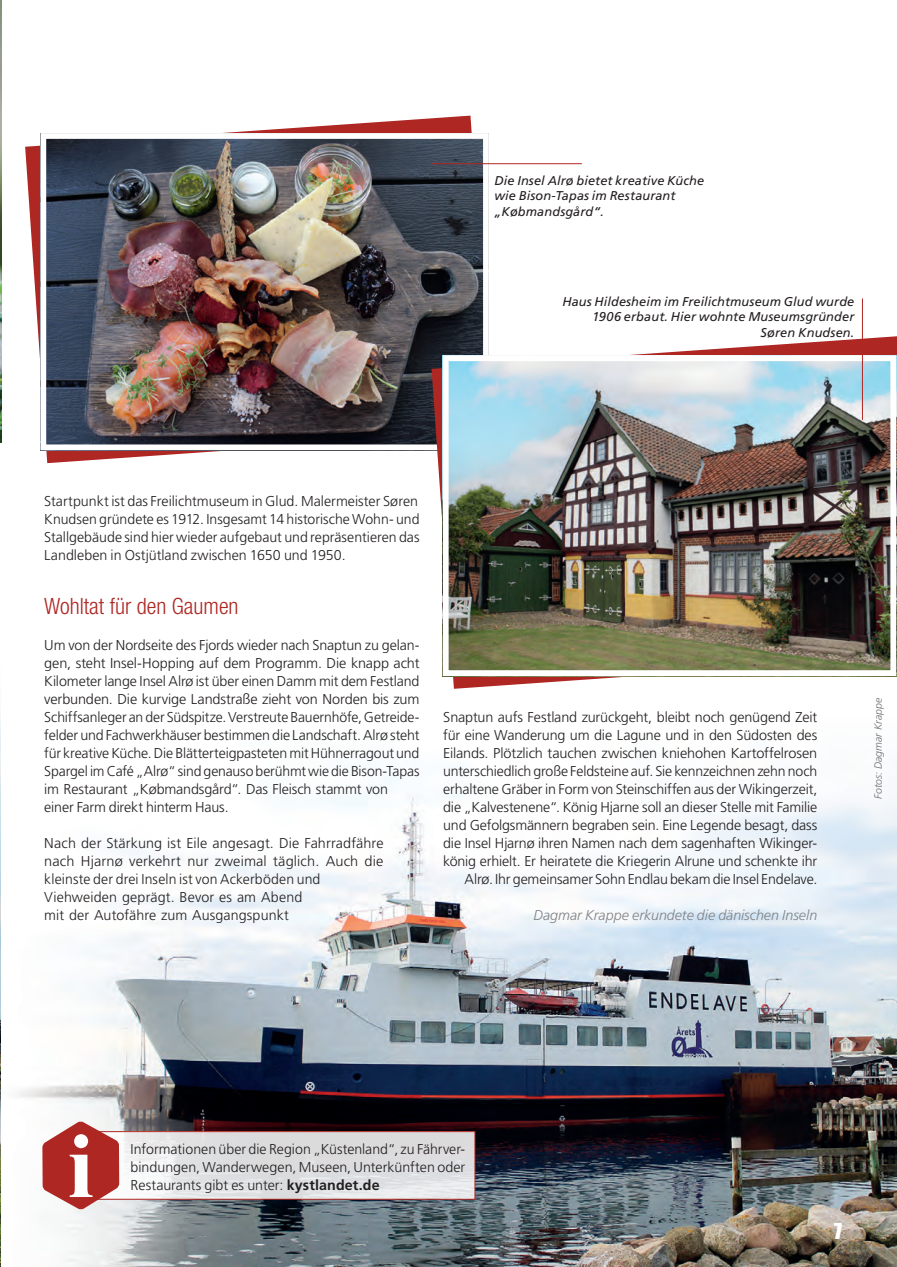
<style>
.page{position:relative;width:897px;height:1267px;background:#fff}
.page>*{position:absolute;margin:0;border:0;box-sizing:border-box;transform-origin:0 0}
.Zwischenüberschrift{font:300 condensed 22.5px "Helvetica Neue LT Pro";color:#af2723}
.Seitenzahl_ungerade{font:22.5px "Impact LT Std";color:#fff}
.Fließtext{font:300 14.25px/18px "Frutiger LT Pro";letter-spacing:-.01em;color:#231f20;text-align:justify}
.Fließtext-2{font:300 14.25px/18px "Frutiger LT Pro";letter-spacing:.01em;color:#231f20}
.Autor{font:italic 300 14.25px "Frutiger LT Pro";color:#808285}
.BU{font:italic 12.75px/15.3px "Frutiger LT Pro";letter-spacing:.01em;color:#231f20}
.Fotonachweis{font:italic 300 10.5px "Frutiger LT Std";color:#6c6d70}
.s1{font-weight:700}
</style>
<div class="page">
<img style="left:0;top:3px;width:2px;height:439px">
<svg style="left:0;top:267px;width:2px;height:174px"></svg>
<img style="left:0;top:714px;width:1px;height:550px">
<img style="left:17px;top:766px;width:879px;height:500px">
<svg style="left:25px;top:116px;width:467px;height:347px"></svg>
<img style="left:47px;top:140px;width:435px;height:303px">
<div style="left:40px;top:133px;width:449px;height:317px;border:6px solid #fff"></div>
<svg style="left:431px;top:336px;width:465px;height:352px"></svg>
<img style="left:449px;top:362px;width:440px;height:307px">
<div style="left:442px;top:355px;width:454px;height:321px;border:6px solid #fff"></div>
<hr style="left:431px;top:163px;width:150px;height:1px;background:#af2723">
<hr style="left:861px;top:298px;width:1px;height:122px;background:#af2723">
<svg style="left:119px;top:1133px;width:354px;height:64px;background:#e1e2e3"></svg>
<div style="left:81px;top:1131px;width:394px;height:68px;border:1px solid #af2723"></div>
<svg style="left:42px;top:1121px;width:77px;height:88px"></svg>
<p class="BU" style="left:494px;top:173px;width:211px">Die Insel Alrø bietet kreative Küche wie Bison-Tapas im Restaurant „Købmandsgård“.</p>
<p class="BU" style="left:562px;top:294px;width:293px;text-align:right">Haus Hildesheim im Freilichtmuseum Glud wurde<br>1906 erbaut. Hier wohnte Museumsgründer<br>Søren Knudsen.</p>
<p class="Fließtext" style="left:44px;top:492px;width:377px">Startpunkt ist das Freilichtmuseum in Glud. Malermeister Søren Knudsen gründete es 1912. Insgesamt 14 historische Wohn- und Stallgebäude sind hier wieder aufgebaut und repräsentieren das Landleben in Ostjütland zwischen 1650 und 1950.</p>
<p class="Zwischenüberschrift" style="left:44px;top:593px;width:196px">Wohltat für den Gaumen</p>
<p class="Fließtext" style="left:44px;top:636px;width:377px;text-align:left">Um von der Nordseite des Fjords wieder nach Snaptun zu gelan&shy;gen, steht Insel-Hopping auf dem Programm. Die knapp acht Kilometer lange Insel Alrø ist über einen Damm mit dem Festland verbunden. Die kurvige Landstraße zieht von Norden bis zum Schiffsanleger an der Südspitze. Verstreute Bauernhöfe, Getreide&shy;felder und Fachwerkhäuser bestimmen die Landschaft. Alrø steht für kreative Küche. Die Blätterteigpasteten mit Hühnerragout und Spargel im Café „Alrø“ sind genauso berühmt wie die Bison-Tapas im Restaurant „Købmandsgård“. Das Fleisch stammt von einer Farm direkt hinterm Haus.</p>
<p class="Fließtext-2" style="left:44px;top:834px;width:341px">Nach der Stärkung ist Eile angesagt. Die Fahrradfähre nach Hjarnø verkehrt nur zweimal täglich. Auch die kleinste der drei Inseln ist von Ackerböden und Viehweiden geprägt. Bevor es am Abend<br>mit der Autofähre zum Ausgangspunkt</p>
<p class="Fließtext" style="left:443px;top:708px;width:375px;text-align:right">Snaptun aufs Festland zurückgeht, bleibt noch genügend Zeit für eine Wanderung um die Lagune und in den Südosten des Eilands. Plötzlich tauchen zwischen kniehohen Kartoffelrosen unterschiedlich große Feldsteine auf. Sie kennzeichnen zehn noch erhaltene Gräber in Form von Steinschiffen aus der Wikingerzeit, die „Kalvestenene“. König Hjarne soll an dieser Stelle mit Familie und Gefolgsmännern begraben sein. Eine Legende besagt, dass die Insel Hjarnø ihren Namen nach dem sagenhaften Wikinger&shy;könig erhielt. Er heiratete die Kriegerin Alrune und schenkte ihr Alrø. Ihr gemeinsamer Sohn Endlau bekam die Insel Endelave.</p>
<p class="Autor" style="left:533px;top:906px;width:285px">Dagmar Krappe erkundete die dänischen Inseln</p>
<p class="Fotonachweis" style="left:872px;top:798px;width:102px;rotate:-90deg">Fotos: Dagmar Krappe</p>
<p class="Fließtext" style="left:131px;top:1140px;width:336px">Informationen über die Region „Küstenland“, zu Fährver&shy;bindungen, Wanderwegen, Museen, Unterkünften oder Restaurants gibt es unter: <span class="s1">kystlandet.de</span></p>
<p class="Seitenzahl_ungerade" style="left:833px;top:1218px;width:10px">7</p>
</div>
